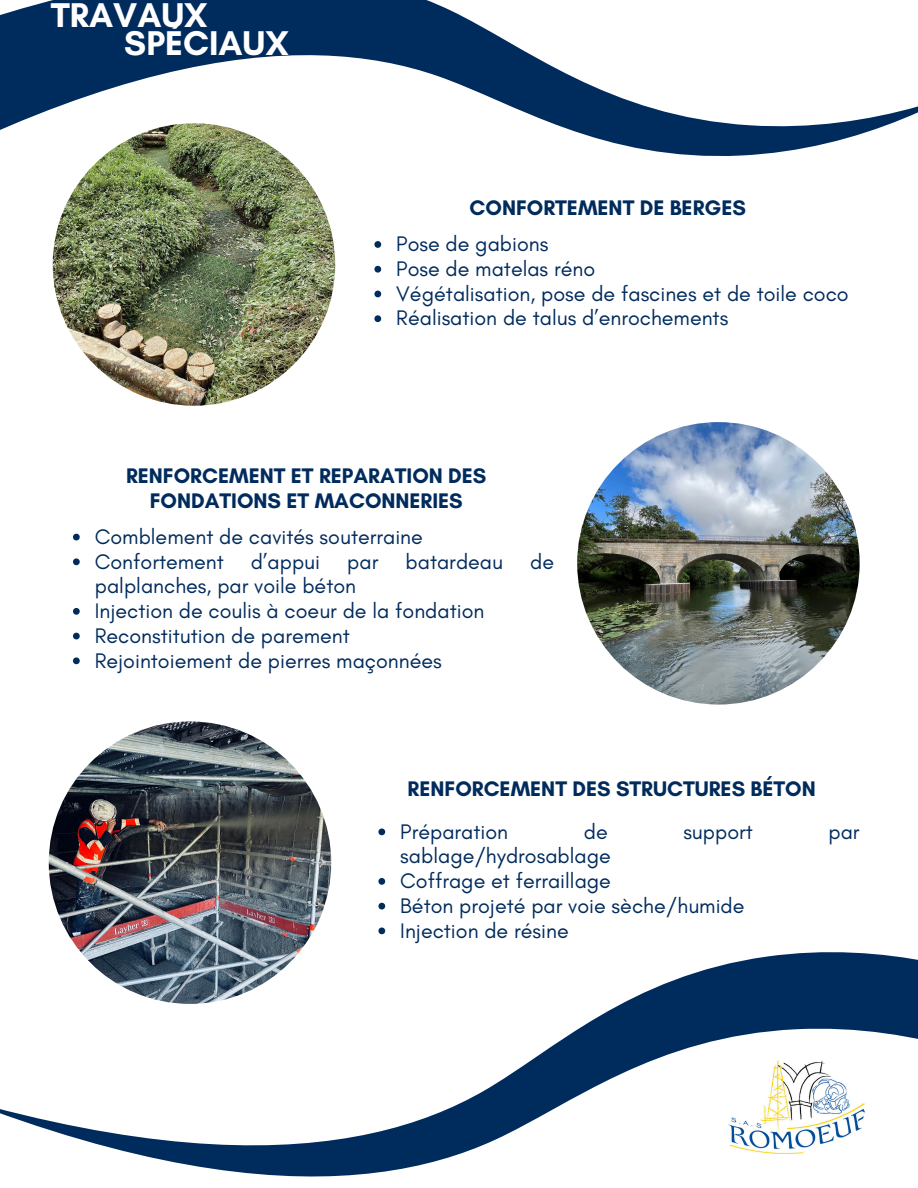
<style>
.page{position:relative;width:918px;height:1188px;background:#fff}
.page>*{position:absolute;margin:0;border:0;box-sizing:border-box;transform-origin:0 0}
.t1{font:700 34.95px "Glacial Indifference";color:#fff}
.t2{font:21.45px "Glacial Indifference";color:#002b5d}
.t3{font:700 21.45px/24.8px "Glacial Indifference";color:#002b5d;text-align:center}
</style>
<div class="page">
<svg style="left:0;top:912px;width:918px;height:265px"></svg>
<img style="left:724px;top:1061px;width:148px;height:100px">
<svg style="left:0;top:0;width:918px;height:225px"></svg>
<img style="left:49px;top:721px;width:282px;height:283px;border-radius:50%">
<svg style="left:378px;top:829px;width:7px;height:6px"></svg>
<svg style="left:378px;top:878px;width:7px;height:7px"></svg>
<svg style="left:378px;top:903px;width:7px;height:7px"></svg>
<svg style="left:378px;top:928px;width:7px;height:6px"></svg>
<img style="left:53px;top:123px;width:282px;height:282px;border-radius:50%">
<svg style="left:374px;top:241px;width:7px;height:7px"></svg>
<svg style="left:374px;top:266px;width:7px;height:7px"></svg>
<svg style="left:374px;top:291px;width:7px;height:6px"></svg>
<svg style="left:374px;top:315px;width:7px;height:7px"></svg>
<img style="left:577px;top:422px;width:283px;height:283px;border-radius:50%">
<svg style="left:73px;top:534px;width:7px;height:6px"></svg>
<svg style="left:73px;top:558px;width:7px;height:7px"></svg>
<svg style="left:73px;top:608px;width:7px;height:7px"></svg>
<svg style="left:73px;top:633px;width:7px;height:6px"></svg>
<svg style="left:73px;top:657px;width:7px;height:7px"></svg>
<h2 class="t1" style="left:51px;top:-6px;width:158px">TRAVAUX</h2>
<p class="t1" style="left:124px;top:22px;width:166px">SPÉCIAUX</p>
<p class="t3" style="left:470px;top:195px;width:278px">CONFORTEMENT DE BERGES</p>
<p class="t2" style="left:396px;top:231px;width:154px">Pose de gabions</p>
<p class="t2" style="left:396px;top:256px;width:200px">Pose de matelas réno</p>
<p class="t2" style="left:396px;top:280px;width:454px">Végétalisation, pose de fascines et de toile coco</p>
<h2 class="t2" style="left:396px;top:305px;width:334px">Réalisation de talus d’enrochements</h2>
<p class="t3" style="left:126px;top:463px;width:362px">RENFORCEMENT ET REPARATION DES<br>FONDATIONS ET MACONNERIES</p>
<p class="t2" style="left:95px;top:523px;width:330px">Comblement de cavités souterraine</p>
<p class="t2" style="left:95px;top:548px;width:130px">Confortement</p>
<p class="t2" style="left:251px;top:548px;width:71px">d’appui</p>
<p class="t2" style="left:347px;top:548px;width:33px">par</p>
<p class="t2" style="left:406px;top:548px;width:99px">batardeau</p>
<p class="t2" style="left:530px;top:548px;width:25px">de</p>
<p class="t2" style="left:95px;top:573px;width:263px">palplanches, par voile béton</p>
<p class="t2" style="left:95px;top:598px;width:391px">Injection de coulis à coeur de la fondation</p>
<p class="t2" style="left:95px;top:622px;width:257px">Reconstitution de parement</p>
<p class="t2" style="left:95px;top:647px;width:349px">Rejointoiement de pierres maçonnées</p>
<p class="t3" style="left:408px;top:776px;width:410px">RENFORCEMENT DES STRUCTURES BÉTON</p>
<p class="t2" style="left:400px;top:818px;width:109px">Préparation</p>
<p class="t2" style="left:584px;top:818px;width:25px">de</p>
<p class="t2" style="left:683px;top:818px;width:71px">support</p>
<p class="t2" style="left:828px;top:818px;width:33px">par</p>
<p class="t2" style="left:400px;top:843px;width:212px">sablage/hydrosablage</p>
<h1 class="t2" style="left:400px;top:868px;width:212px">Coffrage et ferraillage</h1>
<h1 class="t2" style="left:400px;top:893px;width:346px">Béton projeté par voie sèche/humide</h1>
<p class="t2" style="left:400px;top:917px;width:170px">Injection de résine</p>
</div>
